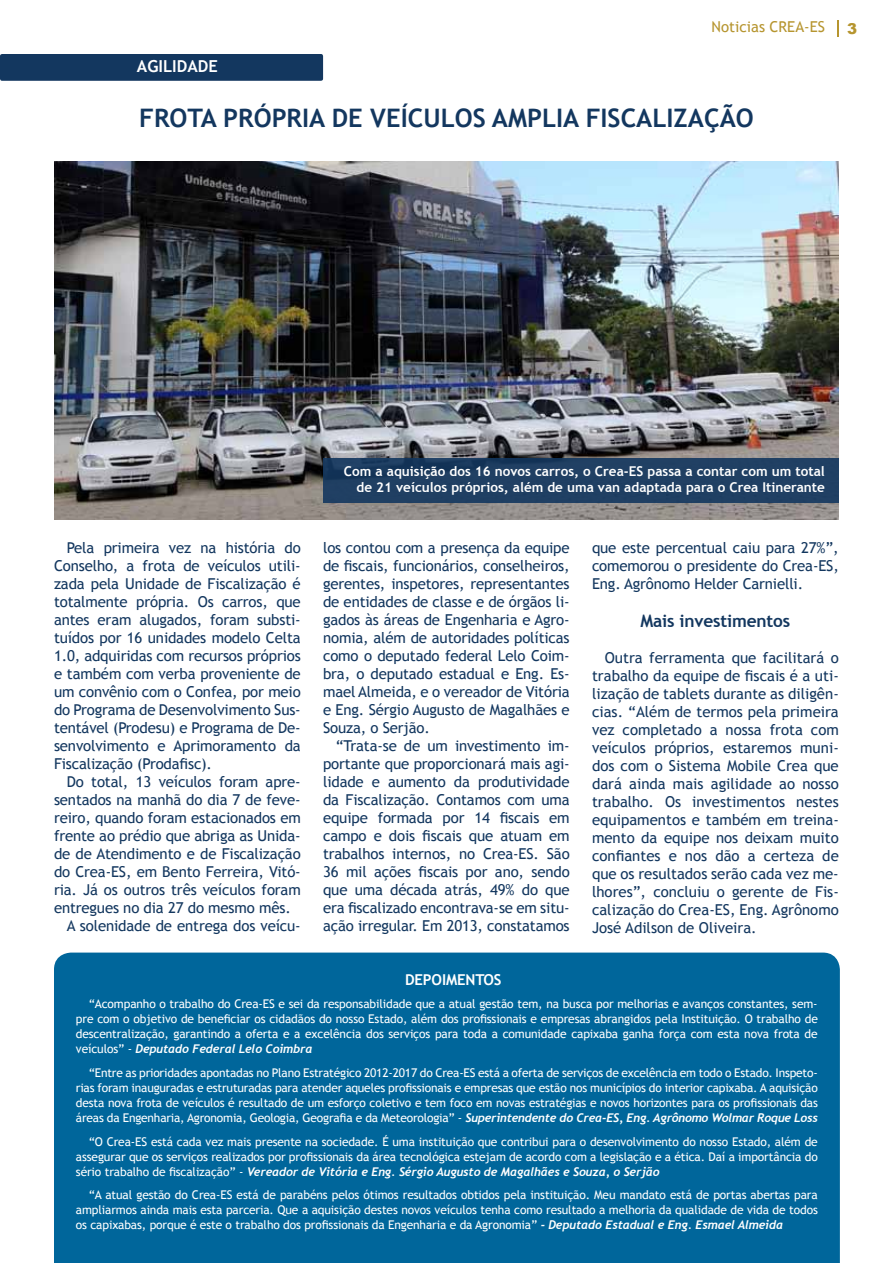
<style>
.page{position:relative;width:893px;height:1263px;background:#fff}
.page>*{position:absolute;margin:0;border:0;box-sizing:border-box;transform-origin:0 0}
.t1{font:700 25.5px "Trebuchet MS";color:#13375f}
.t2{font:700 17.25px "Trebuchet MS";letter-spacing:-.01em;color:#13375f}
.t3{font:700 16.5px "Trebuchet MS";color:#fff}
.t4{font:15px/18px "Trebuchet MS";letter-spacing:-.01em;color:#13375f;text-align:justify}
.t5{font:15px "Trebuchet MS";color:#b6952f}
.t6{font:700 15px "Trebuchet MS";letter-spacing:-.01em;color:#fff}
.t7{font:900 15px "Arial";color:#b6952f}
.t8{font:700 13.5px/16.2px "Trebuchet MS";color:#fff;text-align:right}
.t9{font:12px/15px "Trebuchet MS";letter-spacing:-.01em;color:#fff;text-align:justify}
.t10{font:italic 700 12px "Trebuchet";letter-spacing:-.01em;color:#fff}
.s1{font-family:"Trebuchet MS";font-weight:400;font-style:normal}
.s2{font-family:"Trebuchet";font-weight:700;font-style:italic}
</style>
<div class="page">
<div style="left:0;top:54px;width:323px;height:27px;background:#13375f;border-radius:2px"></div>
<svg style="left:837px;top:20px;width:2px;height:16px"></svg>
<img style="left:54px;top:162px;width:785px;height:358px">
<svg style="left:323px;top:458px;width:516px;height:44px;background:#1e3e61"></svg>
<div style="left:54px;top:952px;width:786px;height:311px;background:#00669b"></div>
<p class="t3" style="left:137px;top:56px;width:82px">AGILIDADE</p>
<p class="t5" style="left:712px;top:18px;width:115px">Noticias CREA-ES</p>
<p class="t7" style="left:847px;top:17px;width:12px">3</p>
<h1 class="t1" style="left:139px;top:102px;width:616px">FROTA PRÓPRIA DE VEÍCULOS AMPLIA FISCALIZAÇÃO</h1>
<p class="t4" style="left:54px;top:539px;width:248px;text-indent:13px">Pela primeira vez na história do Conselho, a frota de veículos utili&shy;zada pela Unidade de Fiscalização é totalmente própria. Os carros, que antes eram alugados, foram substi&shy;tuídos por 16 unidades modelo Celta 1.0, adquiridas com recursos próprios e também com verba proveniente de um convênio com o Confea, por meio do Programa de Desenvolvimento Sus&shy;tentável (Prodesu) e Programa de De&shy;senvolvimento e Aprimoramento da Fiscalização (Prodafisc).</p>
<p class="t4" style="left:67px;top:773px;width:236px">Do total, 13 veículos foram apre-</p>
<p class="t4" style="left:54px;top:791px;width:248px">sentados na manhã do dia 7 de feve-</p>
<p class="t4" style="left:54px;top:809px;width:248px">reiro, quando foram estacionados em</p>
<p class="t4" style="left:54px;top:827px;width:248px">frente ao prédio que abriga as Unida-</p>
<p class="t4" style="left:54px;top:845px;width:248px">de de Atendimento e de Fiscalização</p>
<p class="t4" style="left:54px;top:863px;width:248px">do Crea-ES, em Bento Ferreira, Vitó-</p>
<p class="t4" style="left:54px;top:881px;width:248px">ria. Já os outros três veículos foram</p>
<p class="t4" style="left:54px;top:899px;width:238px">entregues no dia 27 do mesmo mês.</p>
<p class="t4" style="left:67px;top:917px;width:235px">A solenidade de entrega dos veícu-</p>
<p class="t8" style="left:344px;top:463px;width:482px">Com a aquisição dos 16 novos carros, o Crea-ES passa a contar com um total de 21 veículos próprios, além de uma van adaptada para o Crea Itinerante</p>
<p class="t4" style="left:323px;top:539px;width:248px">los contou com a presença da equipe de fiscais, funcionários, conselheiros, gerentes, inspetores, representantes de entidades de classe e de órgãos li&shy;gados às áreas de Engenharia e Agro&shy;nomia, além de autoridades políticas como o deputado federal Lelo Coim&shy;bra, o deputado estadual e Eng. Es&shy;mael Almeida, e o vereador de Vitória e Eng. Sérgio Augusto de Magalhães e Souza, o Serjão.</p>
<p class="t4" style="left:323px;top:737px;width:248px;text-indent:13px">“Trata-se de um investimento im&shy;portante que proporcionará mais agi&shy;lidade e aumento da produtividade da Fiscalização. Contamos com uma equipe formada por 14 fiscais em campo e dois fiscais que atuam em trabalhos internos, no Crea-ES. São 36 mil ações fiscais por ano, sendo que uma década atrás, 49% do que era fiscalizado encontrava-se em situ&shy;ação irregular. Em 2013, constatamos</p>
<p class="t4" style="left:592px;top:539px;width:248px">que este percentual caiu para 27%”, comemorou o presidente do Crea-ES, Eng. Agrônomo Helder Carnielli.</p>
<p class="t2" style="left:641px;top:610px;width:151px">Mais investimentos</p>
<p class="t4" style="left:592px;top:649px;width:248px;text-indent:13px">Outra ferramenta que facilitará o trabalho da equipe de fiscais é a uti&shy;lização de tablets durante as diligên&shy;cias. “Além de termos pela primeira vez completado a nossa frota com veículos próprios, estaremos muni&shy;dos com o Sistema Mobile Crea que dará ainda mais agilidade ao nosso trabalho. Os investimentos nestes equipamentos e também em treina&shy;mento da equipe nos deixam muito confiantes e nos dão a certeza de que os resultados serão cada vez me&shy;lhores”, concluiu o gerente de Fis&shy;calização do Crea-ES, Eng. Agrônomo José Adilson de Oliveira.</p>
<p class="t6" style="left:405px;top:970px;width:98px">DEPOIMENTOS</p>
<p class="t9" style="left:76px;top:997px;width:743px;text-indent:13px">“Acompanho o trabalho do Crea-ES e sei da responsabilidade que a atual gestão tem, na busca por melhorias e avanços constantes, sem&shy;pre com o objetivo de beneficiar os cidadãos do nosso Estado, além dos profissionais e empresas abrangidos pela Instituição. O trabalho de descentralização, garantindo a oferta e a excelência dos serviços para toda a comunidade capixaba ganha força com esta nova frota de</p>
<p class="t10" style="left:76px;top:1042px;width:238px"><span class="s1">veículos” -</span> Deputado Federal Lelo Coimbra</p>
<p class="t9" style="left:76px;top:1065px;width:743px;text-indent:13px">“Entre as prioridades apontadas no Plano Estratégico 2012-2017 do Crea-ES está a oferta de serviços de excelência em todo o Estado. Inspeto&shy;rias foram inauguradas e estruturadas para atender aqueles profissionais e empresas que estão nos municípios do interior capixaba. A aquisição desta nova frota de veículos é resultado de um esforço coletivo e tem foco em novas estratégias e novos horizontes para os profissionais das áreas da Engenharia, Agronomia, Geologia, Geografia e da Meteorologia” - <span class="s2">Superintendente do Crea-ES, Eng. Agrônomo Wolmar Roque Loss</span></p>
<p class="t9" style="left:76px;top:1134px;width:743px;text-align:right">“O Crea-ES está cada vez mais presente na sociedade. É uma instituição que contribui para o desenvolvimento do nosso Estado, além de assegurar que os serviços realizados por profissionais da área tecnológica estejam de acordo com a legislação e a ética. Daí a importância do</p>
<p class="t10" style="left:76px;top:1164px;width:585px"><span class="s1">sério trabalho de fiscalização” -</span> Vereador de Vitória e Eng. Sérgio Augusto de Magalhães e Souza, o Serjão</p>
<p class="t9" style="left:76px;top:1187px;width:743px;text-indent:13px">“A atual gestão do Crea-ES está de parabéns pelos ótimos resultados obtidos pela instituição. Meu mandato está de portas abertas para ampliarmos ainda mais esta parceria. Que a aquisição destes novos veículos tenha como resultado a melhoria da qualidade de vida de todos os capixabas, porque é este o trabalho dos profissionais da Engenharia e da Agronomia” <span class="s2">- Deputado Estadual e Eng. Esmael Almeida</span></p>
</div>
